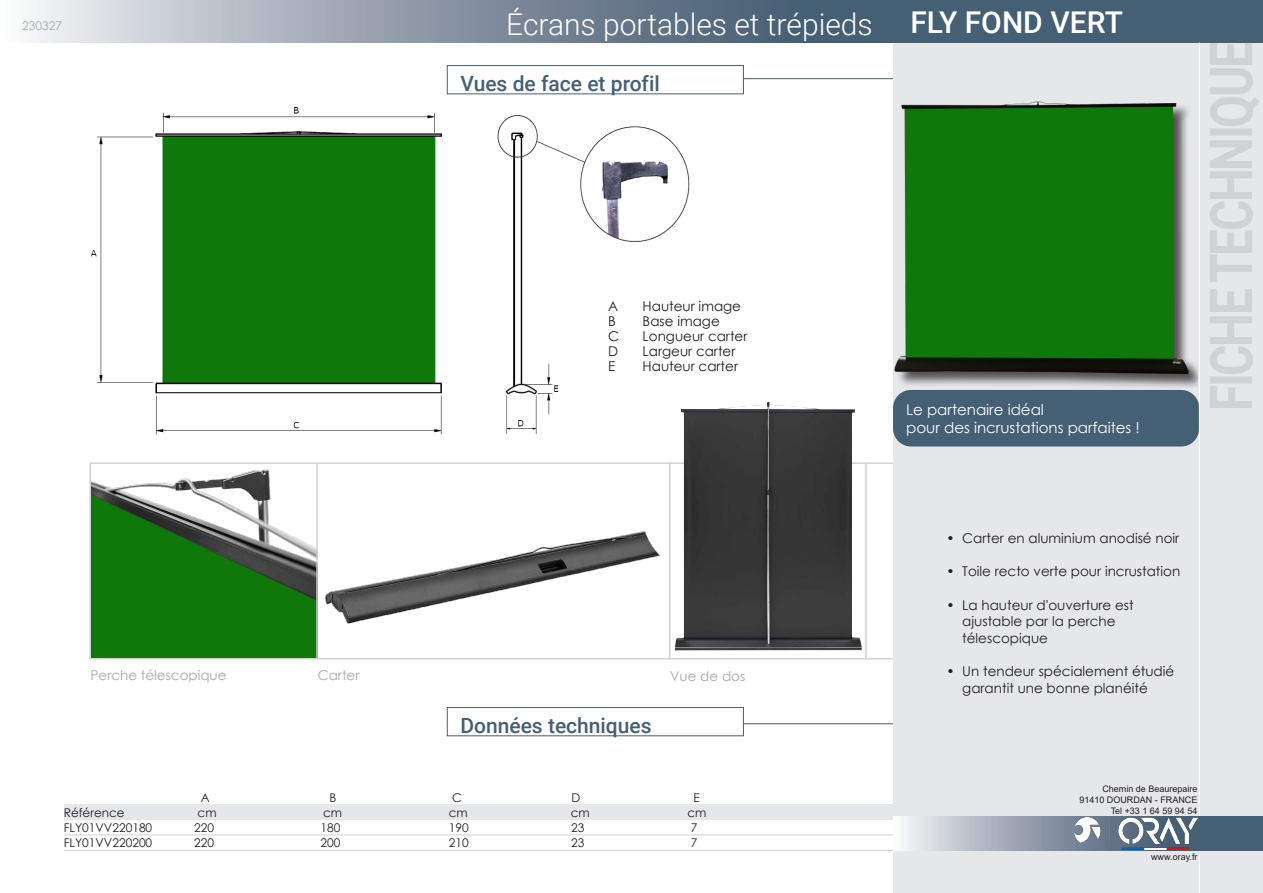
<style>
.page{position:relative;width:1263px;height:893px;background:#fff}
.page>*{position:absolute;margin:0;border:0;box-sizing:border-box;transform-origin:0 0}
.t1{font:700 58.5px "Roboto";letter-spacing:-.05em;color:#d1d2d4;scale:.82 1}
.t2{font:300 30px "Roboto";color:#fff}
.t3{font:500 30px "Roboto";color:#fff}
.t4{font:500 21px "Roboto";color:#455f75}
.t5{font:15px "Century Gothic";color:#fff}
.t6{font:13.5px/16.5px "Century Gothic";color:#231f20}
.t7{font:13.5px "Century Gothic";color:#a8a9ad}
.t8{font:12px "Century Gothic";color:#231f20}
.t9{font:12px "Century Gothic";color:#a8a9ad}
.t10{font:9px "Arial";color:#231f20}
</style>
<div class="page">
<img style="left:497px;top:115px;width:193px;height:319px">
<img style="left:325px;top:531px;width:335px;height:93px">
<img style="left:93px;top:469px;width:223px;height:187px">
<div style="left:90px;top:462px;width:816px;height:197px;border:2px solid #d1d2d4"></div>
<hr style="left:64px;top:850px;width:903px;height:1px;background:#d1d2d4">
<hr style="left:64px;top:834px;width:903px;height:1px;background:#d1d2d4">
<div style="left:64px;top:805px;width:911px;height:15px;background:#e6e7e9"></div>
<svg style="left:29px;top:0;width:864px;height:43px;background:#8c98a7"></svg>
<hr style="left:723px;top:78px;width:189px;height:1px;background:#455f75">
<hr style="left:723px;top:723px;width:189px;height:1px;background:#455f75">
<div style="left:893px;top:0;width:370px;height:893px;background:#e6e7e9"></div>
<div style="left:893px;top:0;width:370px;height:43px;background:#455f75"></div>
<div style="left:447px;top:66px;width:296px;height:28px;background:#fff"></div>
<div style="left:447px;top:65px;width:297px;height:29px;border:1px solid #455f75"></div>
<div style="left:447px;top:707px;width:296px;height:29px;background:#fff"></div>
<div style="left:447px;top:707px;width:297px;height:29px;border:1px solid #455f75"></div>
<div style="left:893px;top:390px;width:306px;height:56px;background:#455f75;border-radius:18px"></div>
<hr style="left:1199px;top:43px;width:1px;height:850px;background:#fff">
<svg style="left:893px;top:816px;width:306px;height:34px"></svg>
<div style="left:1199px;top:816px;width:64px;height:34px;background:#455f75"></div>
<div style="left:896px;top:103px;width:301px;height:284px;background:#231f20;opacity:.75"></div>
<img style="left:894px;top:101px;width:299px;height:282px">
<hr style="left:316px;top:463px;width:2px;height:195px;background:#d1d2d4">
<hr style="left:669px;top:462px;width:1px;height:197px;background:#d1d2d4">
<img style="left:675px;top:402px;width:187px;height:249px">
<hr style="left:865px;top:463px;width:2px;height:197px;background:#d1d2d4">
<img style="left:90px;top:107px;width:352px;height:328px">
<img style="left:1074px;top:818px;width:123px;height:31px">
<p class="t9" style="left:22px;top:17px;width:41px">230327</p>
<p class="t2" style="left:506px;top:3px;width:368px">Écrans portables et trépieds</p>
<p class="t3" style="left:910px;top:1px;width:214px">FLY FOND VERT</p>
<p class="t4" style="left:460px;top:69px;width:201px">Vues de face et profil</p>
<p class="t6" style="left:608px;top:297px;width:11px">A</p>
<p class="t6" style="left:643px;top:297px;width:100px">Hauteur image</p>
<p class="t6" style="left:608px;top:312px;width:9px">B</p>
<p class="t6" style="left:643px;top:312px;width:79px">Base image</p>
<p class="t6" style="left:608px;top:327px;width:12px">C</p>
<p class="t6" style="left:643px;top:327px;width:106px">Longueur carter</p>
<p class="t6" style="left:608px;top:342px;width:12px">D</p>
<p class="t6" style="left:643px;top:342px;width:94px">Largeur carter</p>
<p class="t6" style="left:608px;top:357px;width:9px">E</p>
<p class="t6" style="left:643px;top:357px;width:97px">Hauteur carter</p>
<p class="t5" style="left:906px;top:400px;width:139px">Le partenaire idéal</p>
<p class="t5" style="left:906px;top:418px;width:235px">pour des incrustations parfaites !</p>
<p class="t1" style="left:1190px;top:411px;width:452px;rotate:-90deg">FICHE TECHNIQUE</p>
<p class="t7" style="left:91px;top:665px;width:138px">Perche télescopique</p>
<p class="t7" style="left:318px;top:665px;width:43px">Carter</p>
<p class="t7" style="left:670px;top:666px;width:77px">Vue de dos</p>
<p class="t4" style="left:460px;top:710px;width:193px">Données techniques</p>
<p class="t8" style="left:201px;top:789px;width:10px">A</p>
<p class="t8" style="left:329px;top:789px;width:8px">B</p>
<p class="t8" style="left:452px;top:789px;width:11px">C</p>
<p class="t8" style="left:571px;top:789px;width:10px">D</p>
<p class="t8" style="left:693px;top:789px;width:8px">E</p>
<p class="t8" style="left:64px;top:804px;width:62px">Référence</p>
<p class="t8" style="left:198px;top:804px;width:21px">cm</p>
<p class="t8" style="left:323px;top:804px;width:21px">cm</p>
<p class="t8" style="left:449px;top:804px;width:21px">cm</p>
<p class="t8" style="left:571px;top:804px;width:21px">cm</p>
<p class="t8" style="left:687px;top:804px;width:21px">cm</p>
<p class="t8" style="left:64px;top:819px;width:90px">FLY01VV220180</p>
<p class="t8" style="left:194px;top:819px;width:21px">220</p>
<p class="t8" style="left:321px;top:819px;width:21px">180</p>
<p class="t8" style="left:449px;top:819px;width:21px">190</p>
<p class="t8" style="left:571px;top:819px;width:15px">23</p>
<p class="t8" style="left:691px;top:819px;width:8px">7</p>
<p class="t8" style="left:64px;top:834px;width:90px">FLY01VV220200</p>
<p class="t8" style="left:194px;top:834px;width:21px">220</p>
<p class="t8" style="left:321px;top:834px;width:21px">200</p>
<p class="t8" style="left:449px;top:834px;width:21px">210</p>
<p class="t8" style="left:571px;top:834px;width:15px">23</p>
<p class="t8" style="left:691px;top:834px;width:8px">7</p>
<p class="t6" style="left:946px;top:529px;width:234px">• Carter en aluminium anodisé noir</p>
<p class="t6" style="left:946px;top:563px;width:235px">• Toile recto verte pour incrustation</p>
<p class="t6" style="left:962px;top:596px;width:173px;text-indent:-16px">• La hauteur d'ouverture est ajustable par la perche télescopique</p>
<p class="t6" style="left:962px;top:663px;width:214px;text-indent:-16px">• Un tendeur spécialement étudié garantit une bonne planéité</p>
<p class="t10" style="left:1102px;top:783px;width:97px">Chemin de Beaurepaire</p>
<p class="t10" style="left:1079px;top:794px;width:120px">91410 DOURDAN - FRANCE</p>
<p class="t10" style="left:1111px;top:804px;width:88px">Tel +33 1 64 59 94 54</p>
<p class="t10" style="left:1151px;top:850px;width:48px">www.oray.fr</p>
</div>
